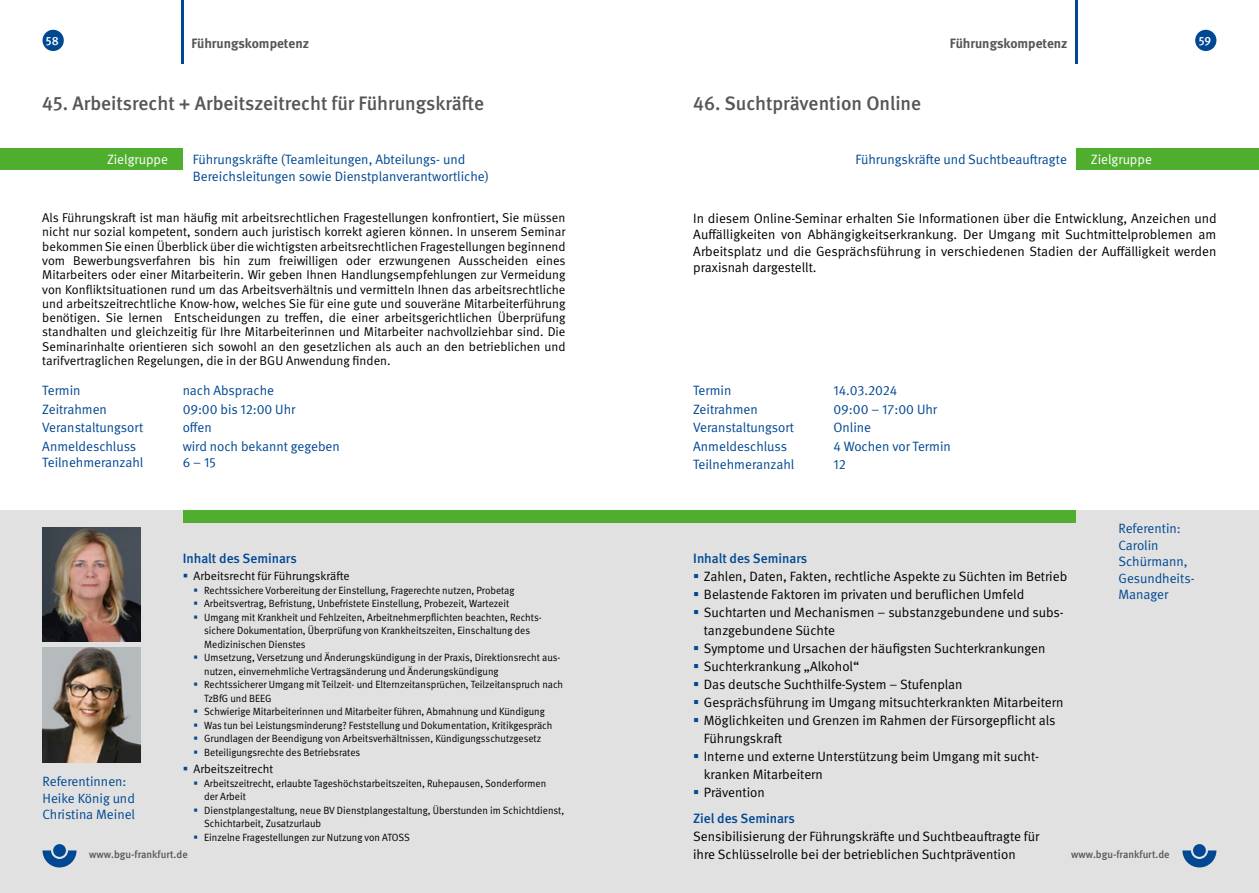
<style>
.page{position:relative;width:1259px;height:893px;background:#fff}
.page>*{position:absolute;margin:0;border:0;box-sizing:border-box;transform-origin:0 0}
.t1{font:500 19.5px "DGUV Meta";color:#565655}
.t2{font:13.5px/18px "DGUV Meta";color:#000}
.t3{font:13.5px/16.5px "DGUV Meta";color:#004893}
.t4{font:500 13.5px "DGUV Meta";color:#004893}
.t5{font:700 13.5px "DGUV Meta";color:#565655}
.t6{font:13.5px "DGUV Meta";color:#fff}
.t7{font:12.75px/14.2px "DGUV Meta";color:#000;text-align:justify}
.t8{font:12px "DGUV Meta";color:#000}
.t9{font:500 12px "DGUV Meta";color:#fff}
.t10{font:10.5px/13.5px "DGUV Meta";color:#000;scale:.96 1}
.t11{font:500 10.5px "DGUV Meta";color:#565655}
</style>
<div class="page">
<div style="left:0;top:510px;width:629px;height:383px;background:#e1e1e1"></div>
<div style="left:629px;top:510px;width:630px;height:383px;background:#e1e1e1"></div>
<div style="left:183px;top:510px;width:446px;height:13px;background:#50ae2f"></div>
<div style="left:629px;top:510px;width:447px;height:13px;background:#50ae2f"></div>
<div style="left:43px;top:30px;width:21px;height:21px;background:#004893;border-radius:50%"></div>
<div style="left:1195px;top:30px;width:21px;height:21px;background:#004893;border-radius:50%"></div>
<svg style="left:43px;top:850px;width:34px;height:17px"></svg>
<div style="left:53px;top:844px;width:13px;height:13px;background:#004893;border-radius:50%"></div>
<svg style="left:1182px;top:850px;width:34px;height:17px"></svg>
<div style="left:1193px;top:844px;width:12px;height:13px;background:#004893;border-radius:50%"></div>
<hr style="left:181px;top:0;width:3px;height:64px;background:#004893">
<hr style="left:1074px;top:0;width:3px;height:64px;background:#004893">
<div style="left:0;top:149px;width:183px;height:21px;background:#50ae2f"></div>
<div style="left:1076px;top:149px;width:183px;height:21px;background:#50ae2f"></div>
<img style="left:43px;top:648px;width:97px;height:114px">
<img style="left:43px;top:527px;width:97px;height:115px">
<p class="t9" style="left:46px;top:34px;width:14px">58</p>
<p class="t9" style="left:1198px;top:34px;width:14px">59</p>
<p class="t5" style="left:191px;top:36px;width:119px">Führungskompetenz</p>
<p class="t5" style="left:950px;top:36px;width:119px">Führungskompetenz</p>
<h1 class="t1" style="left:42px;top:92px;width:443px">45. Arbeitsrecht + Arbeitszeitrecht für Führungskräfte</h1>
<h1 class="t1" style="left:693px;top:92px;width:229px">46. Suchtprävention Online</h1>
<p class="t3" style="left:193px;top:151px;width:298px">Führungskräfte (Teamleitungen, Abteilungs- und<br>Bereichsleitungen sowie Dienstplanverantwortliche)</p>
<p class="t6" style="left:107px;top:152px;width:62px">Zielgruppe</p>
<p class="t3" style="left:855px;top:152px;width:213px">Führungskräfte und Suchtbeauftragte</p>
<p class="t6" style="left:1091px;top:152px;width:62px">Zielgruppe</p>
<p class="t7" style="left:42px;top:211px;width:525px">Als Führungskraft ist man häufig mit arbeitsrechtlichen Fragestellungen konfrontiert, Sie müssen nicht nur sozial kompetent, sondern auch juristisch korrekt agieren können. In unserem Seminar bekommen Sie einen Überblick über die wichtigsten arbeitsrechtlichen Fragestellungen beginnend vom Bewerbungsverfahren bis hin zum freiwilligen oder erzwungenen Ausscheiden eines Mitarbeiters oder einer Mitarbeiterin. Wir geben Ihnen Handlungsempfehlungen zur Vermeidung von Konfliktsituationen rund um das Arbeitsverhältnis und vermitteln Ihnen das arbeitsrechtliche und arbeitszeitrechtliche Know-how, welches Sie für eine gute und souveräne Mitarbeiterführung benötigen. Sie lernen Entscheidungen zu treffen, die einer arbeitsgerichtlichen Überprüfung standhalten und gleichzeitig für Ihre Mitarbeiterinnen und Mitarbeiter nachvollziehbar sind. Die Seminarinhalte orientieren sich sowohl an den gesetzlichen als auch an den betrieblichen und tarifvertraglichen Regelungen, die in der BGU Anwendung finden.</p>
<p class="t3" style="left:42px;top:382px;width:40px">Termin</p>
<p class="t3" style="left:183px;top:382px;width:93px">nach Absprache</p>
<p class="t3" style="left:42px;top:401px;width:66px">Zeitrahmen</p>
<p class="t3" style="left:183px;top:401px;width:114px">09:00 bis 12:00 Uhr</p>
<p class="t3" style="left:42px;top:420px;width:102px">Veranstaltungsort</p>
<p class="t3" style="left:183px;top:420px;width:31px">offen</p>
<p class="t3" style="left:42px;top:438px;width:95px">Anmeldeschluss</p>
<p class="t3" style="left:183px;top:438px;width:159px">wird noch bekannt gegeben</p>
<p class="t3" style="left:42px;top:455px;width:103px">Teilnehmeranzahl</p>
<p class="t3" style="left:183px;top:455px;width:35px">6 – 15</p>
<p class="t2" style="left:693px;top:210px;width:525px;line-height:16.5px;text-align:justify">In diesem Online-Seminar erhalten Sie Informationen über die Entwicklung, Anzeichen und Auffälligkeiten von Abhängigkeitserkrankung. Der Umgang mit Suchtmittelproblemen am Arbeitsplatz und die Gesprächsführung in verschiedenen Stadien der Auffälligkeit werden praxisnah dargestellt.</p>
<p class="t3" style="left:693px;top:382px;width:40px">Termin</p>
<p class="t3" style="left:833px;top:382px;width:65px">14.03.2024</p>
<p class="t3" style="left:693px;top:401px;width:66px">Zeitrahmen</p>
<p class="t3" style="left:833px;top:401px;width:105px">09:00 – 17:00 Uhr</p>
<p class="t3" style="left:693px;top:420px;width:102px">Veranstaltungsort</p>
<p class="t3" style="left:833px;top:420px;width:39px">Online</p>
<p class="t3" style="left:693px;top:438px;width:95px">Anmeldeschluss</p>
<p class="t3" style="left:833px;top:438px;width:119px">4 Wochen vor Termin</p>
<p class="t3" style="left:693px;top:457px;width:103px">Teilnehmeranzahl</p>
<p class="t3" style="left:833px;top:457px;width:14px">12</p>
<p class="t3" style="left:1118px;top:521px;width:78px">Referentin:<br>Carolin<br>Schürmann,<br>Gesundheits-<br>Manager</p>
<p class="t4" style="left:693px;top:550px;width:115px">Inhalt des Seminars</p>
<p class="t2" style="left:704px;top:568px;width:365px">Zahlen, Daten, Fakten, rechtliche Aspekte zu Süchten im Betrieb Belastende Faktoren im privaten und beruflichen Umfeld Suchtarten und Mechanismen – substanzgebundene und subs&shy;tanzgebundene Süchte<br>Symptome und Ursachen der häufigsten Suchterkrankungen Suchterkrankung „Alkohol“<br>Das deutsche Suchthilfe-System – Stufenplan Gesprächsführung im Umgang mitsuchterkrankten Mitarbeitern Möglichkeiten und Grenzen im Rahmen der Fürsorgepflicht als Führungskraft<br>Interne und externe Unterstützung beim Umgang mit sucht&shy;kranken Mitarbeitern<br>Prävention</p>
<p class="t4" style="left:693px;top:811px;width:103px">Ziel des Seminars</p>
<p class="t2" style="left:693px;top:828px;width:348px">Sensibilisierung der Führungskräfte und Suchtbeauftragte für ihre Schlüsselrolle bei der betrieblichen Suchtprävention</p>
<p class="t4" style="left:183px;top:550px;width:115px">Inhalt des Seminars</p>
<p class="t8" style="left:193px;top:569px;width:158px">Arbeitsrecht für Führungskräfte</p>
<p class="t10" style="left:204px;top:584px;width:375px">Rechtssichere Vorbereitung der Einstellung, Fragerechte nutzen, Probetag Arbeitsvertrag, Befristung, Unbefristete Einstellung, Probezeit, Wartezeit<br>Umgang mit Krankheit und Fehlzeiten, Arbeitnehmerpflichten beachten, Rechts&shy;sichere Dokumentation, Überprüfung von Krankheitszeiten, Einschaltung des Medizinischen Dienstes<br>Umsetzung, Versetzung und Änderungskündigung in der Praxis, Direktionsrecht aus&shy;nutzen, einvernehmliche Vertragsänderung und Änderungskündigung Rechtssicherer Umgang mit Teilzeit- und Elternzeitansprüchen, Teilzeitanspruch nach TzBfG und BEEG<br>Schwierige Mitarbeiterinnen und Mitarbeiter führen, Abmahnung und Kündigung Was tun bei Leistungsminderung? Feststellung und Dokumentation, Kritikgespräch Grundlagen der Beendigung von Arbeitsverhältnissen, Kündigungsschutzgesetz Beteiligungsrechte des Betriebsrates</p>
<p class="t8" style="left:193px;top:762px;width:81px">Arbeitszeitrecht</p>
<p class="t10" style="left:204px;top:776px;width:377px">Arbeitszeitrecht, erlaubte Tageshöchstarbeitszeiten, Ruhepausen, Sonderformen<br>der Arbeit<br>Dienstplangestaltung, neue BV Dienstplangestaltung, Überstunden im Schichtdienst, Schichtarbeit, Zusatzurlaub<br>Einzelne Fragestellungen zur Nutzung von ATOSS</p>
<p class="t3" style="left:43px;top:774px;width:94px">Referentinnen:<br>Heike König und<br>Christina Meinel</p>
<p class="t11" style="left:89px;top:849px;width:100px">www.bgu-frankfurt.de</p>
<p class="t11" style="left:1071px;top:849px;width:100px">www.bgu-frankfurt.de</p>
</div>
